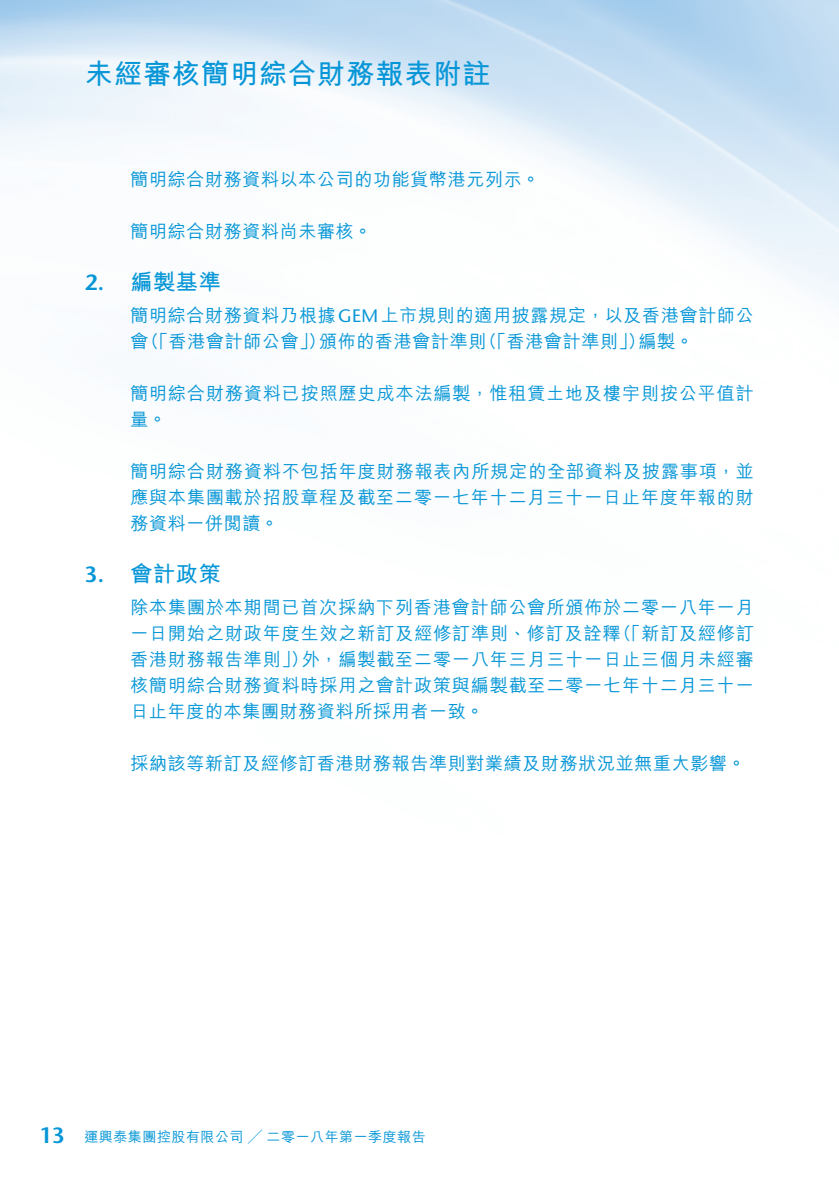
<style>
.page{position:relative;width:839px;height:1191px;background:#fff}
.page>*{position:absolute;margin:0;border:0;box-sizing:border-box;transform-origin:0 0}
.t1{font:700 28px "M Hei HK";letter-spacing:.035em;color:#0696d7}
._01_H1{font:700 22px "M Hei HK";letter-spacing:.035em;color:#0696d7}
._01_H1-2{font:600 22px "Stone Sans Std";color:#0696d7}
._00_txt{font:500 18px/26px "M Hei HK";letter-spacing:.05em;color:#0696d7}
.t2{font:500 14px "M Hei HK";letter-spacing:.035em;color:#0696d7}
.s1{font-family:"Stone Sans Std"}
</style>
<div class="page">
<p class="t1" style="left:85px;top:54px;width:407px">未經審核簡明綜合財務報表附註</p>
<p class="_01_H1-2" style="left:85px;top:269px;width:21px">2.</p>
<p class="_01_H1-2" style="left:85px;top:561px;width:21px">3.</p>
<p class="_00_txt" style="left:130px;top:165px;width:411px">簡明綜合財務資料以本公司的功能貨幣港元列示。</p>
<p class="_00_txt" style="left:130px;top:217px;width:243px">簡明綜合財務資料尚未審核。</p>
<p class="_01_H1" style="left:130px;top:266px;width:92px">編製基準</p>
<p class="_00_txt" style="left:638px;top:301px;width:117px;text-indent:-508px">簡明綜合財務資料乃根據<span class="s1">GEM</span>上市規則的適用披露規定，以及香港會計師公編製。</p>
<p class="_00_txt" style="left:130px;top:327px;width:19px">會</p>
<p class="_00_txt" style="left:130px;top:379px;width:625px">簡明綜合財務資料已按照歷史成本法編製，惟租賃土地及樓宇則按公平值計量。</p>
<p class="_00_txt" style="left:130px;top:457px;width:625px;text-align:justify">簡明綜合財務資料不包括年度財務報表內所規定的全部資料及披露事項，並應與本集團載於招股章程及截至二零一七年十二月三十一日止年度年報的財務資料一併閱讀。</p>
<p class="_01_H1" style="left:130px;top:558px;width:92px">會計政策</p>
<p class="_00_txt" style="left:141px;top:327px;width:187px">（「香港會計師公會」）</p>
<p class="_00_txt" style="left:319px;top:327px;width:169px">頒佈的香港會計準則</p>
<p class="_00_txt" style="left:479px;top:327px;width:168px">（「香港會計準則」）</p>
<p class="_00_txt" style="left:130px;top:592px;width:625px;text-align:right">除本集團於本期間已首次採納下列香港會計師公會所頒佈於二零一八年一月（「新訂及經修訂</p>
<p class="_00_txt" style="left:302px;top:618px;width:454px;text-indent:-171px">一日開始之財政年度生效之新訂及經修訂準則、修訂及詮釋<br>外，編製截至二零一八年三月三十一日止三個月未經審</p>
<p class="_00_txt" style="left:130px;top:644px;width:625px">香港財務報告準則」）<br>核簡明綜合財務資料時採用之會計政策與編製截至二零一七年十二月三十一日止年度的本集團財務資料所採用者一致。</p>
<p class="_00_txt" style="left:130px;top:748px;width:616px">採納該等新訂及經修訂香港財務報告準則對業績及財務狀況並無重大影響。</p>
<p class="_01_H1-2" style="left:39px;top:1121px;width:27px">13</p>
<p class="t2" style="left:84px;top:1126px;width:343px">運興泰集團控股有限公司 ╱ 二零一八年第一季度報告</p>
</div>
